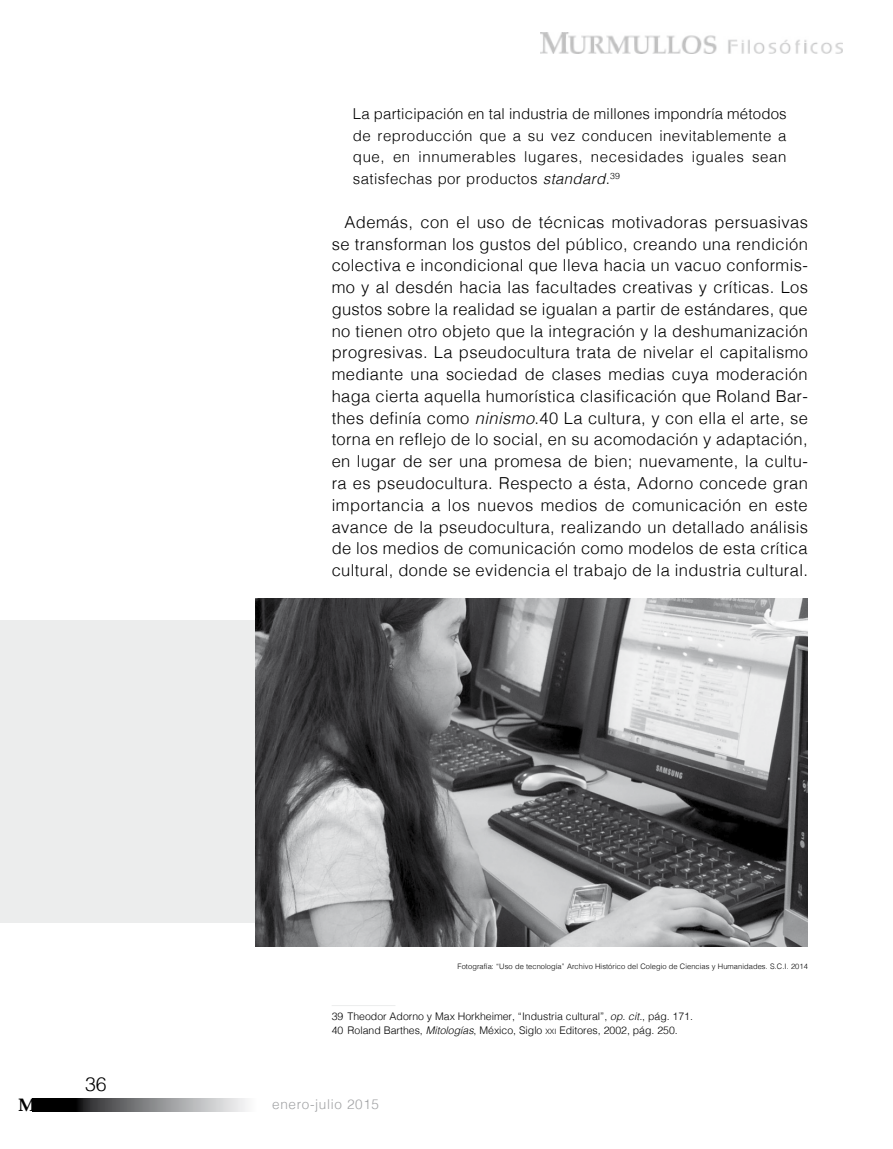
<style>
.page{position:relative;width:893px;height:1149px;background:#fff}
.page>*{position:absolute;margin:0;border:0;box-sizing:border-box;transform-origin:0 0}
.t1{font:300 19.5px "Helvetica";color:#000}
.t2{font:700 18px "Palatino Linotype";color:#000}
.t3{font:300 16.5px/21.8px "Helvetica";letter-spacing:.025em;color:#000;text-align:justify}
.t4{font:300 15px/21.8px "Helvetica";letter-spacing:.03em;color:#000;text-align:justify}
.t5{font:300 13.5px "Helvetica";letter-spacing:.05em;color:#a1a2a4}
.t6{font:300 10.5px/14.2px "Helvetica";color:#000}
.t7{font:300 7.5px "Helvetica";letter-spacing:.01em;color:#000}
.s1{font-style:italic}
.s2{font-size:7.35px}
</style>
<div class="page">
<img style="left:540px;top:32px;width:302px;height:22px">
<svg style="left:33px;top:1098px;width:214px;height:12px;background:#737374"></svg>
<div style="left:0;top:620px;width:808px;height:302px;background:#eceded"></div>
<hr style="left:332px;top:1004px;width:63px;height:1px;background:#eceded">
<img style="left:255px;top:598px;width:553px;height:348px">
<p class="t4" style="left:353px;top:102px;width:435px">La participación en tal industria de millones impondría métodos de reproducción que a su vez conducen inevitablemente a que, en innumerables lugares, necesidades iguales sean satisfechas por productos <span class="s1">standard</span>.<sup>39</sup></p>
<p class="t3" style="left:332px;top:210px;width:478px;text-indent:13px">Además, con el uso de técnicas motivadoras persuasivas se transforman los gustos del público, creando una rendición colectiva e incondicional que lleva hacia un vacuo conformis&shy;mo y al desdén hacia las facultades creativas y críticas. Los gustos sobre la realidad se igualan a partir de estándares, que no tienen otro objeto que la integración y la deshumanización progresivas. La pseudocultura trata de nivelar el capitalismo mediante una sociedad de clases medias cuya moderación haga cierta aquella humorística clasificación que Roland Bar&shy;thes definía como <span class="s1">ninismo</span>.40 La cultura, y con ella el arte, se torna en reflejo de lo social, en su acomodación y adaptación, en lugar de ser una promesa de bien; nuevamente, la cultu&shy;ra es pseudocultura. Respecto a ésta, Adorno concede gran importancia a los nuevos medios de comunicación en este avance de la pseudocultura, realizando un detallado análisis de los medios de comunicación como modelos de esta crítica cultural, donde se evidencia el trabajo de la industria cultural.</p>
<p class="t7" style="left:457px;top:959px;width:352px">Fotografía: “Uso de tecnología” Archivo Histórico del Colegio de Ciencias y Humanidades. S.C.I. 2014</p>
<p class="t1" style="left:85px;top:1066px;width:23px">36</p>
<p class="t6" style="left:332px;top:1007px;width:363px">39 Theodor Adorno y Max Horkheimer, “Industria cultural”, <span class="s1">op. cit.</span>, pág. 171.<br>40 Roland Barthes, <span class="s1">Mitologías</span>, México, Siglo <span class="s2">xxi</span> Editores, 2002, pág. 250.</p>
<p class="t2" style="left:18px;top:1091px;width:19px">M</p>
<p class="t5" style="left:272px;top:1092px;width:108px">enero-julio 2015</p>
</div>
